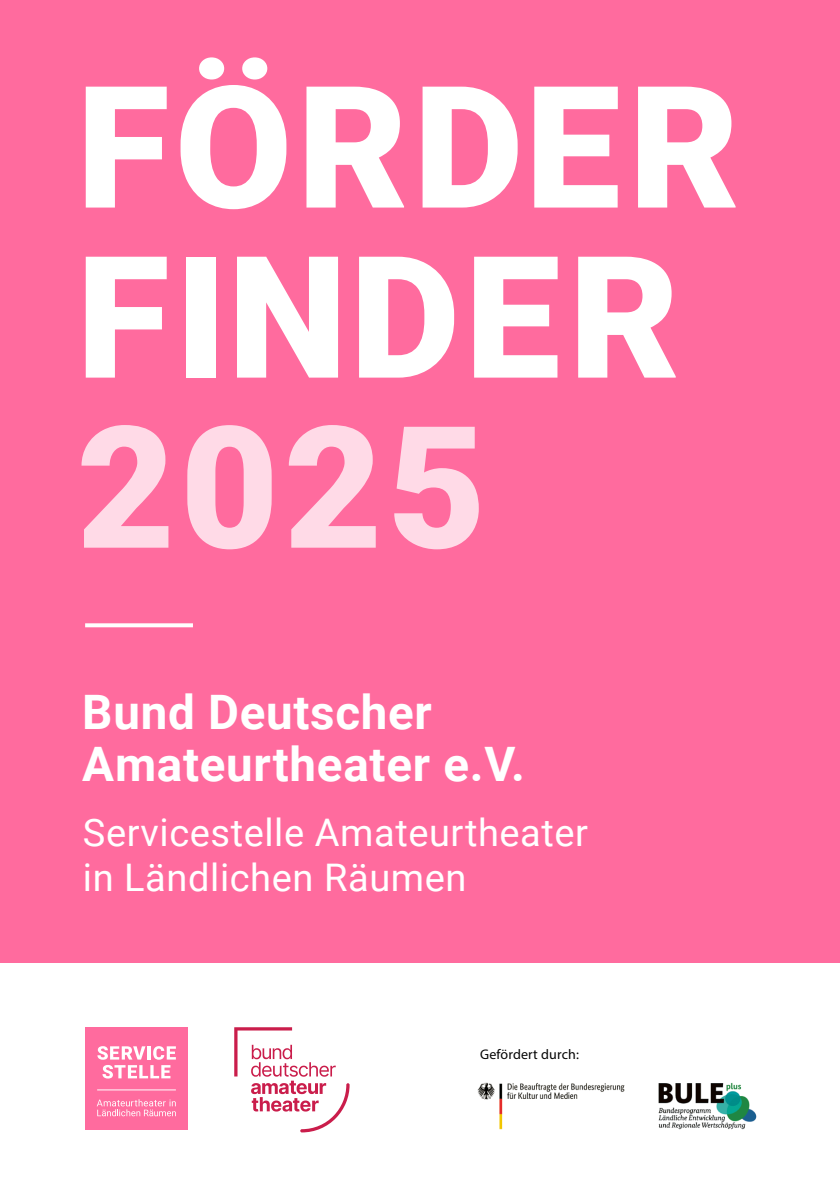
<style>
.page{position:relative;width:840px;height:1191px;background:#fff}
.page>*{position:absolute;margin:0;border:0;box-sizing:border-box;transform-origin:0 0}
.t1{font:900 170px/170px "Roboto";letter-spacing:.03em;color:#fff}
.t2{font:900 170px "Roboto";color:#ffdae7}
.t3{font:700 47.6px/52px "Roboto";letter-spacing:.015em;color:#fff}
.t4{font:38px/45.4px "Roboto";letter-spacing:.015em;color:#fff}
.t5{font:14px "Myriad Pro";letter-spacing:.01em;color:#000}
</style>
<div class="page">
<div style="left:0;top:0;width:839px;height:962px;background:#ff6b9e"></div>
<svg style="left:85px;top:623px;width:108px;height:4px"></svg>
<img style="left:477px;top:1082px;width:148px;height:48px">
<img style="left:658px;top:1083px;width:99px;height:47px">
<svg style="left:234px;top:1027px;width:115px;height:105px"></svg>
<div style="left:85px;top:1027px;width:102px;height:102px;background:#ff6b9e"></div>
<svg style="left:97px;top:1046px;width:48px;height:13px"></svg>
<hr style="left:147px;top:1046px;width:4px;height:13px;background:#fff">
<svg style="left:153px;top:1046px;width:23px;height:13px"></svg>
<svg style="left:102px;top:1065px;width:68px;height:13px"></svg>
<hr style="left:97px;top:1089px;width:79px;height:1px;background:#fff">
<svg style="left:97px;top:1099px;width:79px;height:17px"></svg>
<h1 class="t1" style="left:77px;top:56px;width:664px">FÖRDER<br>FINDER</h1>
<h1 class="t2" style="left:77px;top:368px;width:411px">2025</h1>
<p class="t3" style="left:82px;top:684px;width:444px">Bund Deutscher<br>Amateurtheater e.V.</p>
<p class="t4" style="left:83px;top:808px;width:506px">Servicestelle Amateurtheater in Ländlichen Räumen</p>
<p class="t5" style="left:480px;top:1045px;width:100px">Gefördert durch:</p>
</div>
